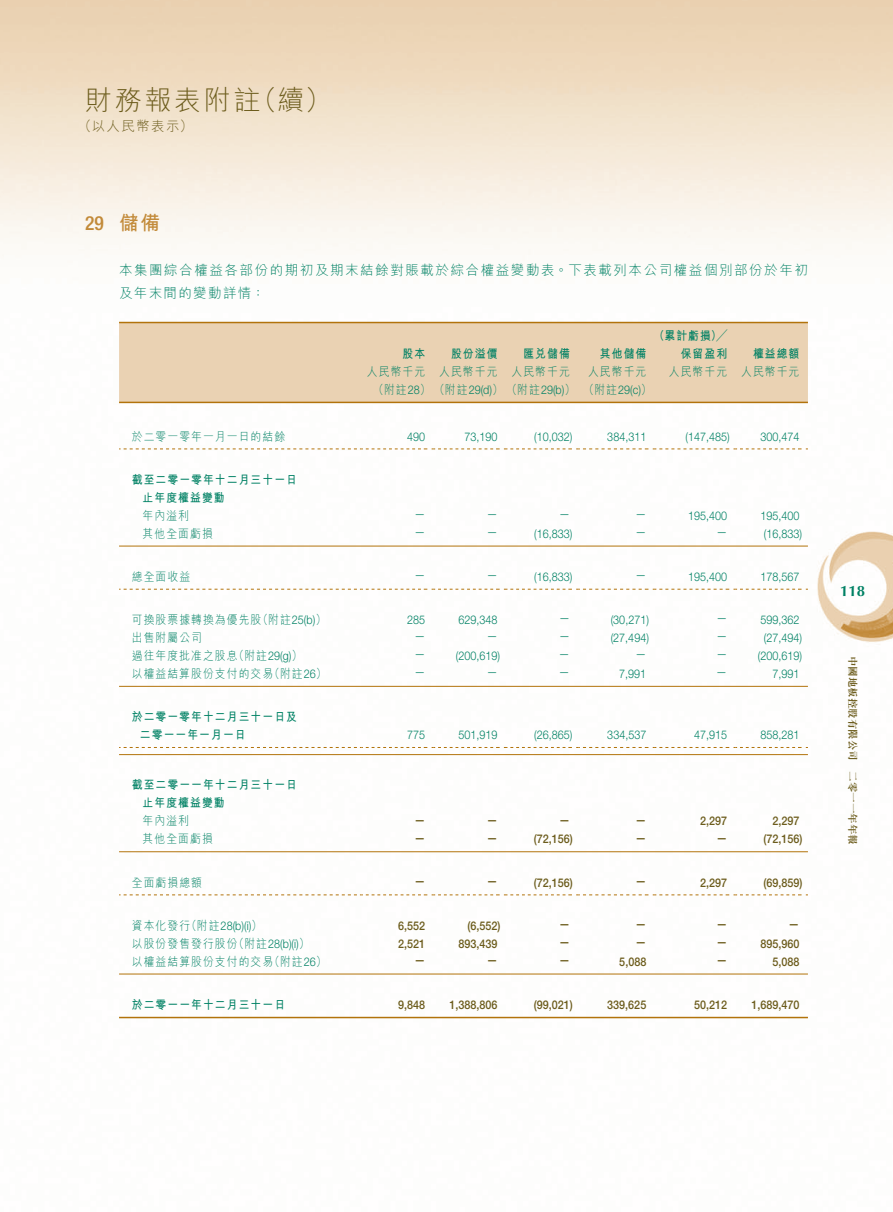
<style>
.page{position:relative;width:893px;height:1212px;background:#fff}
.page>*{position:absolute;margin:0;border:0;box-sizing:border-box;transform-origin:0 0}
.t1{font:300 27px "M Hei HK";letter-spacing:.1em;color:#6c5c1c}
.t2{font:500 condensed 19.5px "Helvetica Neue LT Std";color:#c28a39}
.t3{font:700 15px "Optima LT Std";color:#008164}
.t4{font:300 13.5px/22.5px "M Hei HK";letter-spacing:.115em;color:#008164}
.t5{font:300 13.5px "M Hei HK";letter-spacing:.1em;color:#6c5c1c}
.t6{font:300 12px "Helvetica Neue LT Std";color:#008164;scale:.9 1}
.t7{font:300 12px "M Hei HK";letter-spacing:.1em;color:#008164;scale:.9 1}
.t8{font:500 12px "Helvetica Neue LT Std";color:#6c5c1c;scale:.9 1}
.t9{font:700 12px/18px "M Hei HK";letter-spacing:.1em;color:#008164;scale:.9 1}
.t10{font:700 10.5px "M Sung HK";color:#6c5c1c}
.s1{font-family:"M Hei HK";font-weight:700;font-stretch:normal}
.s2{font-family:"M Hei HK"}
.s3{font-family:"Helvetica Neue LT Std"}
</style>
<div class="page">
<img style="left:0;top:0;width:893px;height:1019px">
<div style="left:119px;top:323px;width:689px;height:79px;background:#ead2b3"></div>
<hr style="left:119px;top:402px;width:689px;height:1px;background:#b2730b">
<svg style="left:119px;top:448px;width:689px;height:1px"></svg>
<hr style="left:119px;top:546px;width:689px;height:1px;background:#b2730b">
<svg style="left:119px;top:589px;width:689px;height:1px"></svg>
<hr style="left:119px;top:686px;width:689px;height:1px;background:#b2730b">
<hr style="left:119px;top:851px;width:689px;height:1px;background:#b2730b">
<svg style="left:119px;top:894px;width:689px;height:1px"></svg>
<hr style="left:119px;top:974px;width:689px;height:1px;background:#b2730b">
<hr style="left:119px;top:1017px;width:689px;height:1px;background:#b2730b">
<hr style="left:119px;top:322px;width:689px;height:1px;background:#b2730b">
<hr style="left:119px;top:754px;width:689px;height:1px;background:#b2730b">
<svg style="left:119px;top:747px;width:689px;height:1px"></svg>
<h1 class="t1" style="left:85px;top:90px;width:248px">財務報表附註（續）</h1>
<p class="t5" style="left:78px;top:121px;width:116px">（以人民幣表示）</p>
<h2 class="t2" style="left:85px;top:216px;width:76px">29 <span class="s1">儲備</span></h2>
<p class="t4" style="left:119px;top:261px;width:690px">本集團綜合權益各部份的期初及期末結餘對賬載於綜合權益變動表。下表載列本公司權益個別部份於年初及年末間的變動詳情：</p>
<p class="t9" style="left:403px;top:346px;width:27px">股本</p>
<p class="t9" style="left:451px;top:346px;width:53px">股份溢價</p>
<p class="t9" style="left:523px;top:346px;width:53px">匯兌儲備</p>
<p class="t9" style="left:600px;top:346px;width:53px">其他儲備</p>
<p class="t9" style="left:654px;top:328px;width:83px;text-align:right">（累計虧損）╱保留盈利</p>
<p class="t9" style="left:753px;top:346px;width:53px">權益總額</p>
<p class="t7" style="left:367px;top:367px;width:227px">人民幣千元 人民幣千元 人民幣千元</p>
<p class="t7" style="left:588px;top:367px;width:66px">人民幣千元</p>
<p class="t7" style="left:669px;top:367px;width:147px">人民幣千元 人民幣千元</p>
<p class="t6" style="left:373px;top:385px;width:311px"><span class="s2">（附註</span>28<span class="s2">）（附註</span>29(d)<span class="s2">）（附註</span>29(b)<span class="s2">） （附註</span>29(c)<span class="s2">）</span></p>
<p class="t7" style="left:132px;top:432px;width:172px">於二零一零年一月一日的結餘</p>
<p class="t6" style="left:407px;top:432px;width:22px">490</p>
<p class="t6" style="left:464px;top:432px;width:38px">73,190</p>
<p class="t6" style="left:534px;top:432px;width:44px">(10,032)</p>
<p class="t6" style="left:607px;top:432px;width:45px">384,311</p>
<p class="t6" style="left:685px;top:432px;width:51px">(147,485)</p>
<p class="t6" style="left:760px;top:432px;width:45px">300,474</p>
<p class="t9" style="left:143px;top:472px;width:173px;text-indent:-11px">截至二零一零年十二月三十一日止年度權益變動</p>
<p class="t7" style="left:143px;top:511px;width:53px">年內溢利</p>
<p class="t6" style="left:414px;top:509px;width:14px">—</p>
<p class="t6" style="left:487px;top:509px;width:14px">—</p>
<p class="t6" style="left:559px;top:509px;width:14px">—</p>
<p class="t6" style="left:636px;top:509px;width:13px">—</p>
<p class="t6" style="left:688px;top:511px;width:45px">195,400</p>
<p class="t6" style="left:760px;top:511px;width:45px">195,400</p>
<p class="t7" style="left:143px;top:529px;width:80px">其他全面虧損</p>
<p class="t6" style="left:414px;top:527px;width:14px">—</p>
<p class="t6" style="left:487px;top:527px;width:14px">—</p>
<p class="t6" style="left:534px;top:529px;width:44px">(16,833)</p>
<p class="t6" style="left:636px;top:527px;width:14px">—</p>
<p class="t6" style="left:716px;top:527px;width:13px">—</p>
<p class="t6" style="left:764px;top:529px;width:44px">(16,833)</p>
<p class="t7" style="left:132px;top:572px;width:66px">總全面收益</p>
<p class="t6" style="left:414px;top:570px;width:14px">—</p>
<p class="t6" style="left:487px;top:570px;width:14px">—</p>
<p class="t6" style="left:534px;top:572px;width:44px">(16,833)</p>
<p class="t6" style="left:636px;top:570px;width:14px">—</p>
<p class="t6" style="left:688px;top:572px;width:45px">195,400</p>
<p class="t6" style="left:760px;top:572px;width:45px">178,567</p>
<p class="t7" style="left:132px;top:615px;width:217px">可換股票據轉換為優先股（附註<span class="s3">25(b)</span>）</p>
<p class="t6" style="left:407px;top:615px;width:22px">285</p>
<p class="t6" style="left:458px;top:615px;width:45px">629,348</p>
<p class="t6" style="left:559px;top:614px;width:13px">—</p>
<p class="t6" style="left:611px;top:615px;width:44px">(30,271)</p>
<p class="t6" style="left:716px;top:614px;width:14px">—</p>
<p class="t6" style="left:760px;top:615px;width:45px">599,362</p>
<p class="t7" style="left:132px;top:633px;width:80px">出售附屬公司</p>
<p class="t6" style="left:414px;top:632px;width:14px">—</p>
<p class="t6" style="left:487px;top:632px;width:14px">—</p>
<p class="t6" style="left:559px;top:632px;width:14px">—</p>
<p class="t6" style="left:611px;top:633px;width:44px">(27,494)</p>
<p class="t6" style="left:716px;top:632px;width:14px">—</p>
<p class="t6" style="left:764px;top:633px;width:44px">(27,494)</p>
<p class="t7" style="left:132px;top:651px;width:191px">過往年度批准之股息（附註<span class="s3">29(g)</span>）</p>
<p class="t6" style="left:414px;top:650px;width:14px">—</p>
<p class="t6" style="left:456px;top:651px;width:51px">(200,619)</p>
<p class="t6" style="left:559px;top:650px;width:14px">—</p>
<p class="t6" style="left:635px;top:650px;width:14px">—</p>
<p class="t6" style="left:716px;top:650px;width:14px">—</p>
<p class="t6" style="left:758px;top:651px;width:51px">(200,619)</p>
<p class="t7" style="left:132px;top:669px;width:218px">以權益結算股份支付的交易（附註<span class="s3">26</span>）</p>
<p class="t6" style="left:414px;top:668px;width:14px">—</p>
<p class="t6" style="left:487px;top:668px;width:14px">—</p>
<p class="t6" style="left:559px;top:668px;width:14px">—</p>
<p class="t6" style="left:619px;top:669px;width:32px">7,991</p>
<p class="t6" style="left:716px;top:668px;width:14px">—</p>
<p class="t6" style="left:772px;top:669px;width:32px">7,991</p>
<p class="t9" style="left:140px;top:709px;width:176px;text-indent:-8px">於二零一零年十二月三十一日及二零一一年一月一日</p>
<p class="t6" style="left:407px;top:730px;width:22px">775</p>
<p class="t6" style="left:458px;top:730px;width:45px">501,919</p>
<p class="t6" style="left:534px;top:730px;width:44px">(26,865)</p>
<p class="t6" style="left:607px;top:730px;width:45px">334,537</p>
<p class="t6" style="left:694px;top:730px;width:38px">47,915</p>
<p class="t6" style="left:760px;top:730px;width:45px">858,281</p>
<p class="t9" style="left:143px;top:777px;width:173px;text-indent:-11px">截至二零一一年十二月三十一日止年度權益變動</p>
<p class="t7" style="left:143px;top:816px;width:53px">年內溢利</p>
<p class="t8" style="left:414px;top:815px;width:13px">—</p>
<p class="t8" style="left:487px;top:815px;width:13px">—</p>
<p class="t8" style="left:559px;top:815px;width:14px">—</p>
<p class="t8" style="left:635px;top:815px;width:14px">—</p>
<p class="t8" style="left:700px;top:817px;width:32px">2,297</p>
<p class="t8" style="left:772px;top:817px;width:32px">2,297</p>
<p class="t7" style="left:143px;top:834px;width:80px">其他全面虧損</p>
<p class="t8" style="left:414px;top:833px;width:13px">—</p>
<p class="t8" style="left:487px;top:833px;width:13px">—</p>
<p class="t8" style="left:534px;top:835px;width:45px">(72,156)</p>
<p class="t8" style="left:636px;top:833px;width:14px">—</p>
<p class="t8" style="left:716px;top:833px;width:14px">—</p>
<p class="t8" style="left:763px;top:835px;width:45px">(72,156)</p>
<p class="t7" style="left:132px;top:877px;width:79px">全面虧損總額</p>
<p class="t8" style="left:414px;top:876px;width:13px">—</p>
<p class="t8" style="left:487px;top:876px;width:13px">—</p>
<p class="t8" style="left:534px;top:878px;width:45px">(72,156)</p>
<p class="t8" style="left:636px;top:876px;width:14px">—</p>
<p class="t8" style="left:700px;top:878px;width:32px">2,297</p>
<p class="t8" style="left:763px;top:878px;width:45px">(69,859)</p>
<p class="t7" style="left:132px;top:921px;width:146px">資本化發行（附註<span class="s3">28(b)(i)</span>）</p>
<p class="t8" style="left:398px;top:921px;width:32px">6,552</p>
<p class="t8" style="left:467px;top:921px;width:38px">(6,552)</p>
<p class="t8" style="left:559px;top:919px;width:14px">—</p>
<p class="t8" style="left:635px;top:919px;width:14px">—</p>
<p class="t8" style="left:716px;top:919px;width:14px">—</p>
<p class="t8" style="left:789px;top:919px;width:14px">—</p>
<p class="t7" style="left:132px;top:939px;width:199px">以股份發售發行股份（附註<span class="s3">28(b)(i)</span>）</p>
<p class="t8" style="left:398px;top:939px;width:32px">2,521</p>
<p class="t8" style="left:458px;top:939px;width:45px">893,439</p>
<p class="t8" style="left:559px;top:937px;width:14px">—</p>
<p class="t8" style="left:635px;top:937px;width:14px">—</p>
<p class="t8" style="left:716px;top:937px;width:14px">—</p>
<p class="t8" style="left:760px;top:939px;width:45px">895,960</p>
<p class="t7" style="left:132px;top:957px;width:218px">以權益結算股份支付的交易（附註<span class="s3">26</span>）</p>
<p class="t8" style="left:414px;top:955px;width:13px">—</p>
<p class="t8" style="left:487px;top:955px;width:13px">—</p>
<p class="t8" style="left:559px;top:955px;width:14px">—</p>
<p class="t8" style="left:619px;top:957px;width:32px">5,088</p>
<p class="t8" style="left:716px;top:955px;width:14px">—</p>
<p class="t8" style="left:772px;top:957px;width:32px">5,088</p>
<p class="t9" style="left:132px;top:997px;width:172px">於二零一一年十二月三十一日</p>
<p class="t8" style="left:398px;top:1000px;width:32px">9,848</p>
<p class="t8" style="left:449px;top:1000px;width:55px">1,388,806</p>
<p class="t8" style="left:534px;top:1000px;width:45px">(99,021)</p>
<p class="t8" style="left:607px;top:1000px;width:45px">339,625</p>
<p class="t8" style="left:694px;top:1000px;width:38px">50,212</p>
<p class="t8" style="left:751px;top:1000px;width:55px">1,689,470</p>
<p class="t3" style="left:840px;top:585px;width:27px">118</p>
<p class="t10" style="left:857px;top:656px;width:190px;rotate:90deg">中國地板控股有限公司 二零一一年年報</p>
</div>
